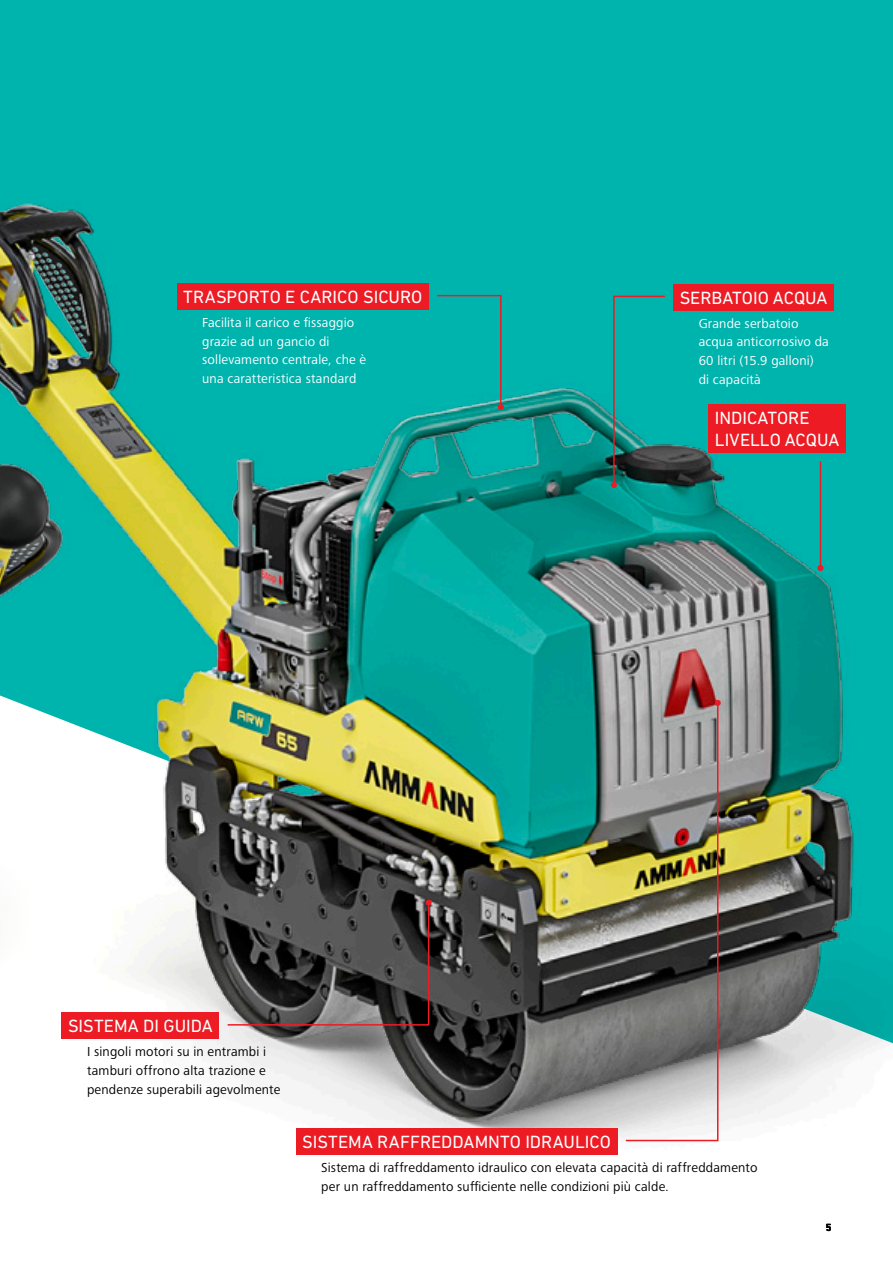
<style>
.page{position:relative;width:893px;height:1263px;background:#fff}
.page>*{position:absolute;margin:0;border:0;box-sizing:border-box;transform-origin:0 0}
.t1{font:18px/22.5px "DIN Next LT Pro";color:#fff}
.t2{font:13.5px/18.8px "Frutiger Next LTW1 G";letter-spacing:.015em;color:#000}
.t3{font:13.5px/18.8px "Frutiger Next LTW1 G";letter-spacing:.01em;color:#fff}
.t4{font:700 10.5px "DIN Next LT Pro";color:#000}
</style>
<div class="page">
<div style="left:0;top:0;width:893px;height:1106px;background:#00b4ae"></div>
<img style="left:0;top:203px;width:893px;height:952px">
<img style="left:0;top:297px;width:87px;height:858px">
<svg style="left:436px;top:294px;width:68px;height:116px"></svg>
<svg style="left:624px;top:700px;width:97px;height:442px;background:#8a8279"></svg>
<svg style="left:611px;top:295px;width:55px;height:193px"></svg>
<svg style="left:226px;top:899px;width:206px;height:127px;background:#484444"></svg>
<div style="left:177px;top:283px;width:252px;height:26px;background:#ec1b24"></div>
<div style="left:296px;top:1128px;width:321px;height:26px;background:#ec1b24"></div>
<div style="left:673px;top:284px;width:161px;height:26px;background:#ec1b24"></div>
<div style="left:62px;top:1012px;width:157px;height:27px;background:#ec1b24"></div>
<div style="left:708px;top:404px;width:138px;height:49px;background:#ec1b24"></div>
<hr style="left:820px;top:461px;width:1px;height:107px;background:#ec1b24">
<svg style="left:817px;top:565px;width:6px;height:6px"></svg>
<h1 class="t1" style="left:183px;top:286px;width:241px">TRASPORTO E CARICO SICURO</h1>
<p class="t3" style="left:202px;top:313px;width:166px">Facilita il carico e fissaggio grazie ad un gancio di sollevamento centrale, che è una caratteristica standard</p>
<h1 class="t1" style="left:680px;top:286px;width:149px">SERBATOIO ACQUA</h1>
<p class="t3" style="left:699px;top:314px;width:132px">Grande serbatoio acqua anticorrosivo da<br>60 litri (15.9 galloni)<br>di capacità</p>
<h1 class="t1" style="left:715px;top:406px;width:126px">INDICATORE<br>LIVELLO ACQUA</h1>
<h1 class="t1" style="left:68px;top:1015px;width:146px">SISTEMA DI GUIDA</h1>
<p class="t2" style="left:87px;top:1042px;width:195px">I singoli motori su in entrambi i tamburi offrono alta trazione e pendenze superabili agevolmente</p>
<h1 class="t1" style="left:302px;top:1130px;width:310px">SISTEMA RAFFREDDAMNTO IDRAULICO</h1>
<p class="t2" style="left:321px;top:1158px;width:438px">Sistema di raffreddamento idraulico con elevata capacità di raffreddamento per un raffreddamento sufficiente nelle condizioni più calde.</p>
<p class="t4" style="left:826px;top:1221px;width:7px">5</p>
</div>
